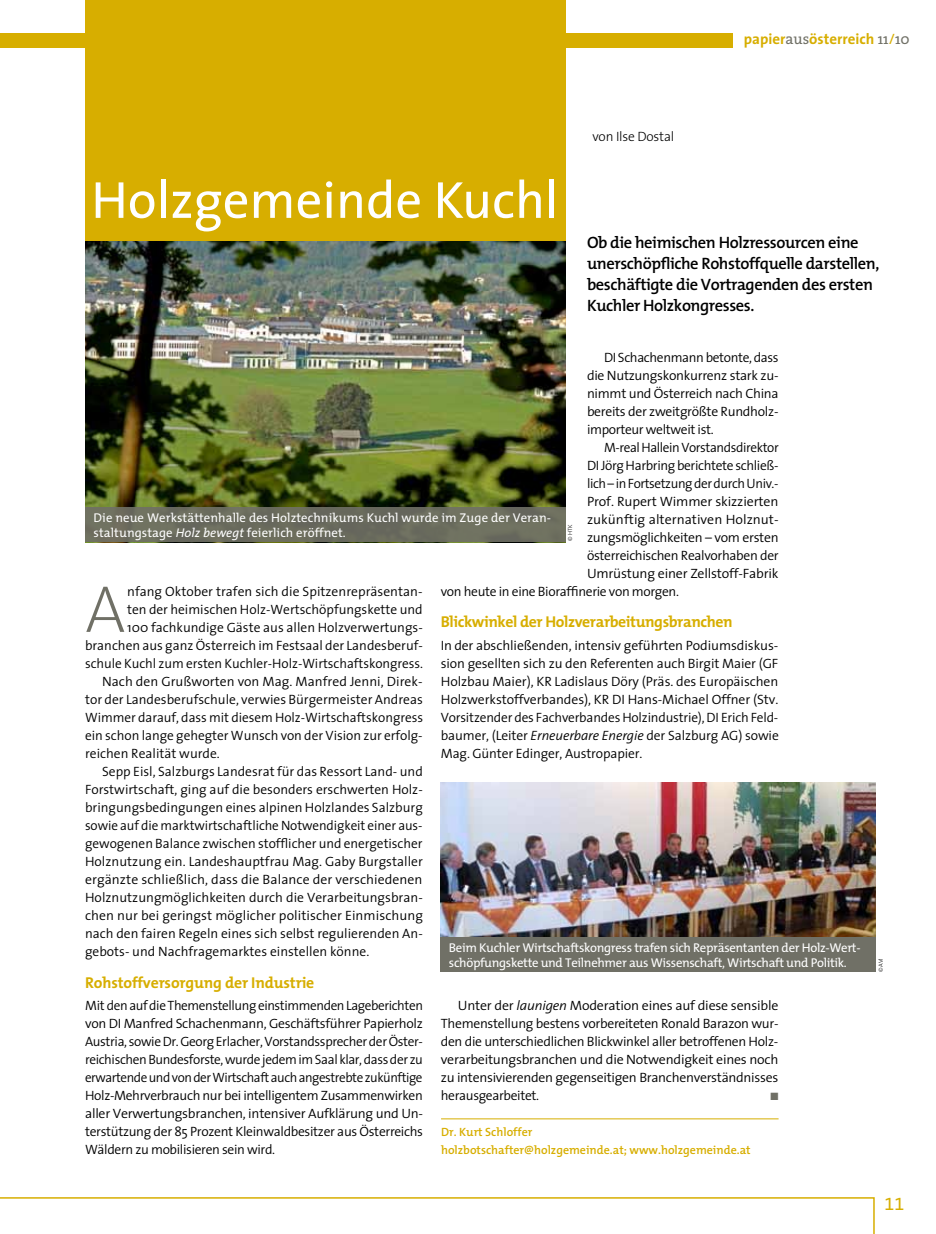
<style>
.page{position:relative;width:936px;height:1234px;background:#fff}
.page>*{position:absolute;margin:0;border:0;box-sizing:border-box;transform-origin:0 0}
.t1{font:200 66.9px "The Sans";color:#707066}
.t2{font:52.5px "The Sans";color:#fff}
.t3{font:18px "The Serif Expert";color:#d7ae00}
.t4{font:600 16.5px/21px "The Mix";letter-spacing:-.025em;color:#000}
.t5{font:700 15.75px "The Mix";letter-spacing:-.025em;color:#d7ae00}
.t6{font:700 15px "The Sans";color:#d7ae00}
.t7{font:300 13.5px/18px "The Sans";color:#000;text-align:justify}
.t8{font:300 13.5px "The Sans";letter-spacing:-.025em;color:#000}
.t9{font:300 13.5px "The Sans";letter-spacing:-.03em;color:#000}
.t10{font:300 13.5px "The Sans";letter-spacing:-.02em;color:#000}
.t11{font:300 13.5px "The Sans";letter-spacing:-.015em;color:#000}
.t12{font:12.75px/15px "The Mix";letter-spacing:-.025em;color:#fff}
.t13{font:12.75px/15px "The Mix";letter-spacing:.005em;color:#fff}
.t14{font:600 12px/18px "The Mix";color:#d7ae00}
.t15{font:300 6px "The Mix";letter-spacing:-.015em;color:#000}
.s1{font-family:"The Serif";font-weight:400;color:#707066}
.s2{font-family:"The Serif";font-weight:400}
.s3{font-style:italic}
</style>
<div class="page">
<svg style="left:0;top:1197px;width:875px;height:36px"></svg>
<div style="left:0;top:33px;width:732px;height:15px;background:#d7ae00"></div>
<hr style="left:441px;top:1118px;width:337px;height:1px;background:#d7ae00">
<div style="left:85px;top:0;width:480px;height:315px;background:#d7ae00"></div>
<img style="left:85px;top:241px;width:480px;height:266px">
<img style="left:440px;top:782px;width:435px;height:155px">
<div style="left:440px;top:937px;width:435px;height:35px;background:#707066"></div>
<div style="left:85px;top:507px;width:481px;height:35px;background:#6c6d5d"></div>
<p class="t6" style="left:743px;top:26px;width:167px">papier<span class="s1">aus</span>österreich <span class="s1">11</span><span class="s2">/</span><span class="s1">10</span></p>
<h2 class="t2" style="left:91px;top:156px;width:469px">Holzgemeinde Kuchl</h2>
<p class="t11" style="left:592px;top:126px;width:83px">von Ilse Dostal</p>
<p class="t4" style="left:587px;top:231px;width:294px">Ob die heimischen Holzressourcen eine unerschöpfliche Rohstoffquelle darstellen, beschäftigte die Vortragenden des ersten Kuchler Holzkongresses.</p>
<p class="t7" style="left:587px;top:347px;width:193px;text-indent:17px">DI Schachenmann betonte, dass die Nutzungskonkurrenz stark zu&shy;nimmt und Österreich nach China bereits der zweitgrößte Rundholz&shy;importeur weltweit ist.</p>
<p class="t9" style="left:604px;top:436px;width:176px">M-real Hallein Vorstandsdirektor</p>
<p class="t8" style="left:587px;top:454px;width:193px">DI Jörg Harbring berichtete schließ-</p>
<p class="t9" style="left:587px;top:472px;width:193px">lich – in Fortsetzung der durch Univ.-</p>
<p class="t7" style="left:587px;top:491px;width:193px">Prof. Rupert Wimmer skizzierten</p>
<p class="t7" style="left:587px;top:509px;width:193px">zukünftig alternativen Holznut-</p>
<p class="t10" style="left:587px;top:526px;width:193px">zungsmöglichkeiten – vom ersten</p>
<p class="t8" style="left:587px;top:544px;width:193px">österreichischen Realvorhaben der</p>
<p class="t7" style="left:587px;top:563px;width:193px">Umrüstung einer Zellstoff-Fabrik</p>
<p class="t8" style="left:441px;top:580px;width:240px">von heute in eine Bioraffinerie von morgen.</p>
<p class="t5" style="left:441px;top:608px;width:293px">Blickwinkel der Holzverarbeitungsbranchen</p>
<p class="t7" style="left:441px;top:635px;width:339px">In der abschließenden, intensiv geführten Podiumsdiskus&shy;sion gesellten sich zu den Referenten auch Birgit Maier (GF Holzbau Maier), KR Ladislaus Döry (Präs. des Europäischen Holzwerkstoffverbandes), KR DI Hans-Michael Offner (Stv.<br>Vorsitzender des Fachverbandes Holzindustrie), DI Erich Feld&shy;baumer, (Leiter <span class="s3">Erneuerbare Energie</span> der Salzburg AG) sowie Mag. Günter Edinger, Austropapier.</p>
<p class="t13" style="left:94px;top:509px;width:459px">Die neue Werkstättenhalle des Holztechnikums Kuchl wurde im Zuge der Veran&shy;staltungstage <span class="s3">Holz bewegt</span> feierlich eröffnet.</p>
<p class="t15" style="left:565px;top:541px;width:18px;rotate:-90deg">© HTK</p>
<h1 class="t1" style="left:85px;top:554px;width:42px">A</h1>
<p class="t7" style="left:127px;top:581px;width:297px">nfang Oktober trafen sich die Spitzenrepräsentan-</p>
<p class="t7" style="left:127px;top:599px;width:297px">ten der heimischen Holz-Wertschöpfungskette und</p>
<p class="t7" style="left:127px;top:617px;width:297px">100 fachkundige Gäste aus allen Holzverwertungs-</p>
<p class="t7" style="left:85px;top:635px;width:339px">branchen aus ganz Österreich im Festsaal der Landesberuf-</p>
<p class="t7" style="left:85px;top:653px;width:339px">schule Kuchl zum ersten Kuchler-Holz-Wirtschaftskongress.</p>
<p class="t7" style="left:102px;top:671px;width:322px">Nach den Grußworten von Mag. Manfred Jenni, Direk-</p>
<p class="t7" style="left:85px;top:689px;width:339px">tor der Landesberufschule, verwies Bürgermeister Andreas</p>
<p class="t7" style="left:85px;top:707px;width:339px">Wimmer darauf, dass mit diesem Holz-Wirtschaftskongress</p>
<p class="t7" style="left:85px;top:725px;width:339px">ein schon lange gehegter Wunsch von der Vision zur erfolg-</p>
<p class="t7" style="left:85px;top:743px;width:136px">reichen Realität wurde.</p>
<p class="t7" style="left:102px;top:761px;width:322px">Sepp Eisl, Salzburgs Landesrat für das Ressort Land- und</p>
<p class="t7" style="left:85px;top:779px;width:339px">Forstwirtschaft, ging auf die besonders erschwerten Holz-</p>
<p class="t7" style="left:85px;top:797px;width:339px">bringungsbedingungen eines alpinen Holzlandes Salzburg</p>
<p class="t7" style="left:85px;top:815px;width:339px">sowie auf die marktwirtschaftliche Notwendigkeit einer aus-</p>
<p class="t7" style="left:85px;top:833px;width:339px">gewogenen Balance zwischen stofflicher und energetischer</p>
<p class="t7" style="left:85px;top:851px;width:339px">Holznutzung ein. Landeshauptfrau Mag. Gaby Burgstaller</p>
<p class="t7" style="left:85px;top:869px;width:339px">ergänzte schließlich, dass die Balance der verschiedenen</p>
<p class="t7" style="left:85px;top:887px;width:339px">Holznutzungmöglichkeiten durch die Verarbeitungsbran-</p>
<p class="t7" style="left:85px;top:905px;width:339px">chen nur bei geringst möglicher politischer Einmischung</p>
<p class="t7" style="left:85px;top:923px;width:339px">nach den fairen Regeln eines sich selbst regulierenden An-</p>
<p class="t7" style="left:85px;top:941px;width:286px">gebots- und Nachfragemarktes einstellen könne.</p>
<p class="t5" style="left:85px;top:968px;width:231px">Rohstoffversorgung der Industrie</p>
<p class="t7" style="left:85px;top:995px;width:339px">Mit den auf die Themenstellung einstimmenden Lageberichten von DI Manfred Schachenmann, Geschäftsführer Papierholz Austria, sowie Dr. Georg Erlacher, Vorstandssprecher der Öster&shy;reichischen Bundesforste, wurde jedem im Saal klar, dass der zu erwartende und von der Wirtschaft auch angestrebte zukünftige Holz-Mehrverbrauch nur bei intelligentem Zusammenwirken aller Verwertungsbranchen, intensiver Aufklärung und Un&shy;terstützung der 85 Prozent Kleinwaldbesitzer aus Österreichs Wäldern zu mobilisieren sein wird.</p>
<p class="t12" style="left:449px;top:939px;width:413px">Beim Kuchler Wirtschaftskongress trafen sich Repräsentanten der Holz-Wert&shy;schöpfungskette und Teilnehmer aus Wissenschaft, Wirtschaft und Politik.</p>
<p class="t7" style="left:441px;top:995px;width:339px;text-indent:17px">Unter der <span class="s3">launigen</span> Moderation eines auf diese sensible Themenstellung bestens vorbereiteten Ronald Barazon wur&shy;den die unterschiedlichen Blickwinkel aller betroffenen Holz&shy;verarbeitungsbranchen und die Notwendigkeit eines noch zu intensivierenden gegenseitigen Branchenverständnisses herausgearbeitet.</p>
<p class="t14" style="left:441px;top:1122px;width:311px">Dr. Kurt Schloffer<br>holzbotschafter@holzgemeinde.at; www.holzgemeinde.at</p>
<p class="t15" style="left:875px;top:972px;width:16px;rotate:-90deg">© AVI</p>
<h3 class="t3" style="left:884px;top:1188px;width:21px">11</h3>
</div>
